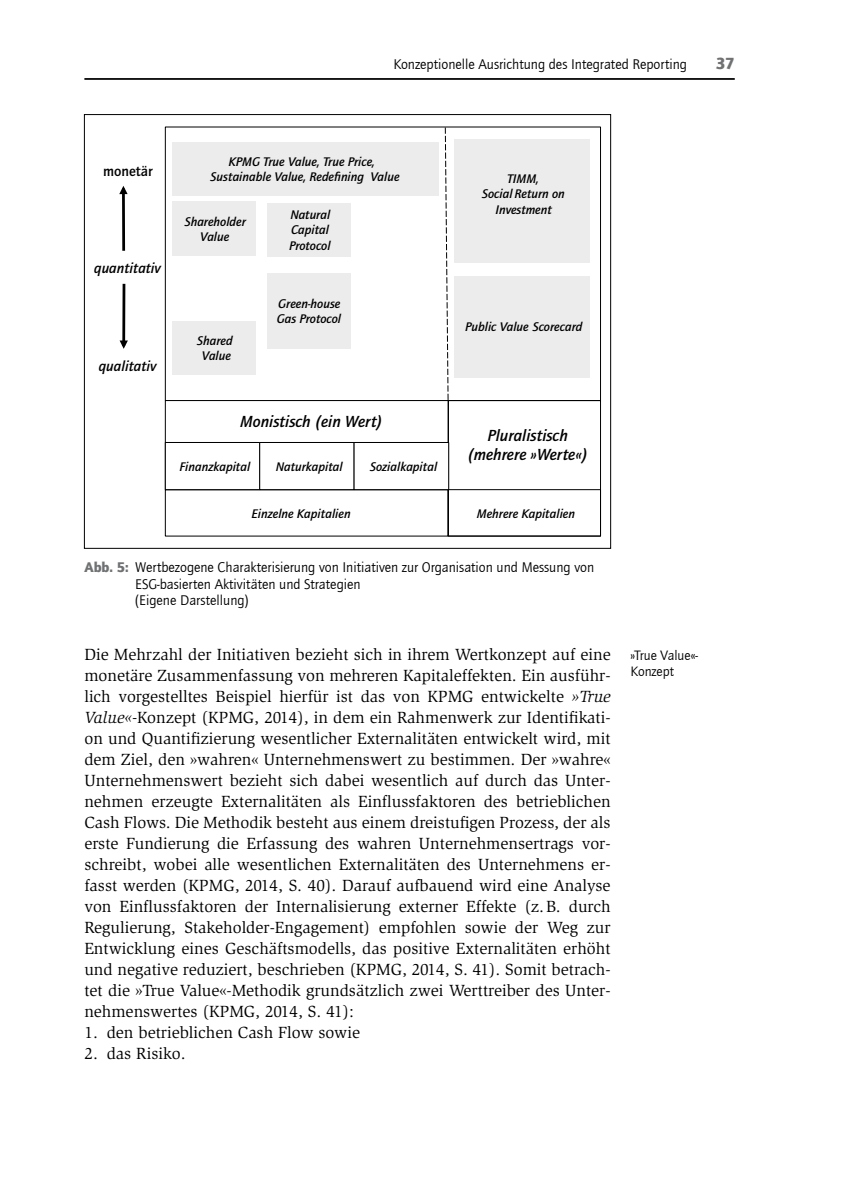
<style>
.page{position:relative;width:844px;height:1191px;background:#fff}
.page>*{position:absolute;margin:0;border:0;box-sizing:border-box;transform-origin:0 0}
.t1{font:16.62px/21px "Slimbach Std";color:#000;text-align:justify}
.t2{font:italic 500 16.62px/19.4px "ITC Quay Sans Com";color:#000;text-align:center}
.t3{font:900 16.62px "ITC Quay Sans Com";color:#6f7172}
.t4{font:italic 500 14.7px "ITC Quay Sans Com";color:#000}
.t5{font:500 14.7px "ITC Quay Sans Com";color:#000}
.t6{font:14.35px/16.1px "ITC Quay Sans Com";color:#000}
.t7{font:14px/15.8px "ITC Quay Sans Com";color:#000}
.t8{font:italic 500 12.95px/14.7px "ITC Quay Sans Com";color:#000;text-align:center}
.s1{font-weight:900;color:#6f7172}
.s2{font-style:italic}
</style>
<div class="page">
<hr style="left:84px;top:78px;width:650px;height:2px;background:#000">
<div style="left:165px;top:126px;width:436px;height:275px;background:#fff;border:1px solid #000"></div>
<div style="left:165px;top:400px;width:284px;height:43px;background:#fff;border:1px solid #000"></div>
<hr style="left:122px;top:284px;width:3px;height:62px;background:#000">
<svg style="left:119px;top:340px;width:9px;height:9px"></svg>
<div style="left:172px;top:201px;width:84px;height:54px;background:#ececec"></div>
<div style="left:267px;top:203px;width:84px;height:53px;background:#ececec"></div>
<div style="left:172px;top:142px;width:266px;height:53px;background:#ececec"></div>
<div style="left:455px;top:276px;width:135px;height:102px;background:#ececec"></div>
<svg style="left:444px;top:127px;width:5px;height:274px"></svg>
<div style="left:455px;top:140px;width:135px;height:123px;background:#ececec"></div>
<div style="left:447px;top:400px;width:154px;height:136px;border:1px solid #000"></div>
<div style="left:172px;top:321px;width:84px;height:54px;background:#ececec"></div>
<div style="left:267px;top:273px;width:83px;height:76px;background:#ececec"></div>
<hr style="left:122px;top:188px;width:3px;height:63px;background:#000">
<svg style="left:119px;top:186px;width:8px;height:8px"></svg>
<div style="left:165px;top:442px;width:95px;height:48px;background:#fff;border:1px solid #000"></div>
<div style="left:259px;top:442px;width:95px;height:48px;background:#fff;border:1px solid #000"></div>
<div style="left:353px;top:442px;width:96px;height:48px;background:#fff;border:1px solid #000"></div>
<div style="left:448px;top:489px;width:153px;height:47px;border:1px solid #000"></div>
<p class="t6" style="left:393px;top:56px;width:295px">Konzeptionelle Ausrichtung des Integrated Reporting</p>
<p class="t3" style="left:715px;top:53px;width:20px">37</p>
<p class="t5" style="left:103px;top:162px;width:51px">monetär</p>
<p class="t4" style="left:94px;top:259px;width:68px">quantitativ</p>
<p class="t4" style="left:99px;top:357px;width:59px">qualitativ</p>
<p class="t8" style="left:210px;top:154px;width:190px">KPMG True Value, True Price,<br>Sustainable Value, Redefining Value</p>
<p class="t8" style="left:185px;top:214px;width:63px">Shareholder<br>Value</p>
<p class="t8" style="left:289px;top:207px;width:43px;line-height:15.2px;text-align:justify">Natural Capital Protocol</p>
<p class="t8" style="left:197px;top:333px;width:37px">Shared<br>Value</p>
<p class="t8" style="left:277px;top:296px;width:66px;text-align:left">Green-house<br>Gas Protocol</p>
<p class="t2" style="left:240px;top:411px;width:144px">Monistisch (ein Wert)</p>
<p class="t8" style="left:179px;top:459px;width:72px">Finanzkapital</p>
<p class="t8" style="left:276px;top:459px;width:68px">Naturkapital</p>
<p class="t8" style="left:370px;top:459px;width:69px">Sozialkapital</p>
<p class="t8" style="left:251px;top:506px;width:101px">Einzelne Kapitalien</p>
<p class="t8" style="left:482px;top:171px;width:84px;line-height:15.2px">TIMM,<br>Social Return on<br>Investment</p>
<p class="t8" style="left:465px;top:319px;width:119px">Public Value Scorecard</p>
<p class="t2" style="left:467px;top:425px;width:122px">Pluralistisch (mehrere »Werte«)</p>
<p class="t8" style="left:477px;top:506px;width:99px">Mehrere Kapitalien</p>
<p class="t6" style="left:135px;top:559px;width:460px;text-indent:-51px"><span class="s1">Abb. 5:</span> Wertbezogene Charakterisierung von Initiativen zur Organisation und Messung von<br>ESG-basierten Aktivitäten und Strategien<br>(Eigene Darstellung)</p>
<p class="t1" style="left:84px;top:644px;width:527px">Die Mehrzahl der Initiativen bezieht sich in ihrem Wertkonzept auf eine monetäre Zusammenfassung von mehreren Kapitaleffekten. Ein ausführ&shy;lich vorgestelltes Beispiel hierfür ist das von KPMG entwickelte <span class="s2">»True Value«-</span>Konzept (KPMG, 2014), in dem ein Rahmenwerk zur Identifikati&shy;on und Quantifizierung wesentlicher Externalitäten entwickelt wird, mit dem Ziel, den »wahren« Unternehmenswert zu bestimmen. Der »wahre« Unternehmenswert bezieht sich dabei wesentlich auf durch das Unter&shy;nehmen erzeugte Externalitäten als Einflussfaktoren des betrieblichen Cash Flows. Die Methodik besteht aus einem dreistufigen Prozess, der als erste Fundierung die Erfassung des wahren Unternehmensertrags vor&shy;schreibt, wobei alle wesentlichen Externalitäten des Unternehmens er&shy;fasst werden (KPMG, 2014, S. 40). Darauf aufbauend wird eine Analyse von Einflussfaktoren der Internalisierung externer Effekte (z.B. durch Regulierung, Stakeholder-Engagement) empfohlen sowie der Weg zur Entwicklung eines Geschäftsmodells, das positive Externalitäten erhöht und negative reduziert, beschrieben (KPMG, 2014, S. 41). Somit betrach&shy;tet die »True Value«-Methodik grundsätzlich zwei Werttreiber des Unter&shy;nehmenswertes (KPMG, 2014, S. 41):</p>
<p class="t1" style="left:84px;top:1022px;width:277px">1. den betrieblichen Cash Flow sowie</p>
<p class="t1" style="left:84px;top:1043px;width:103px">2. das Risiko.</p>
<p class="t7" style="left:630px;top:647px;width:69px">»True Value«-<br>Konzept</p>
</div>
